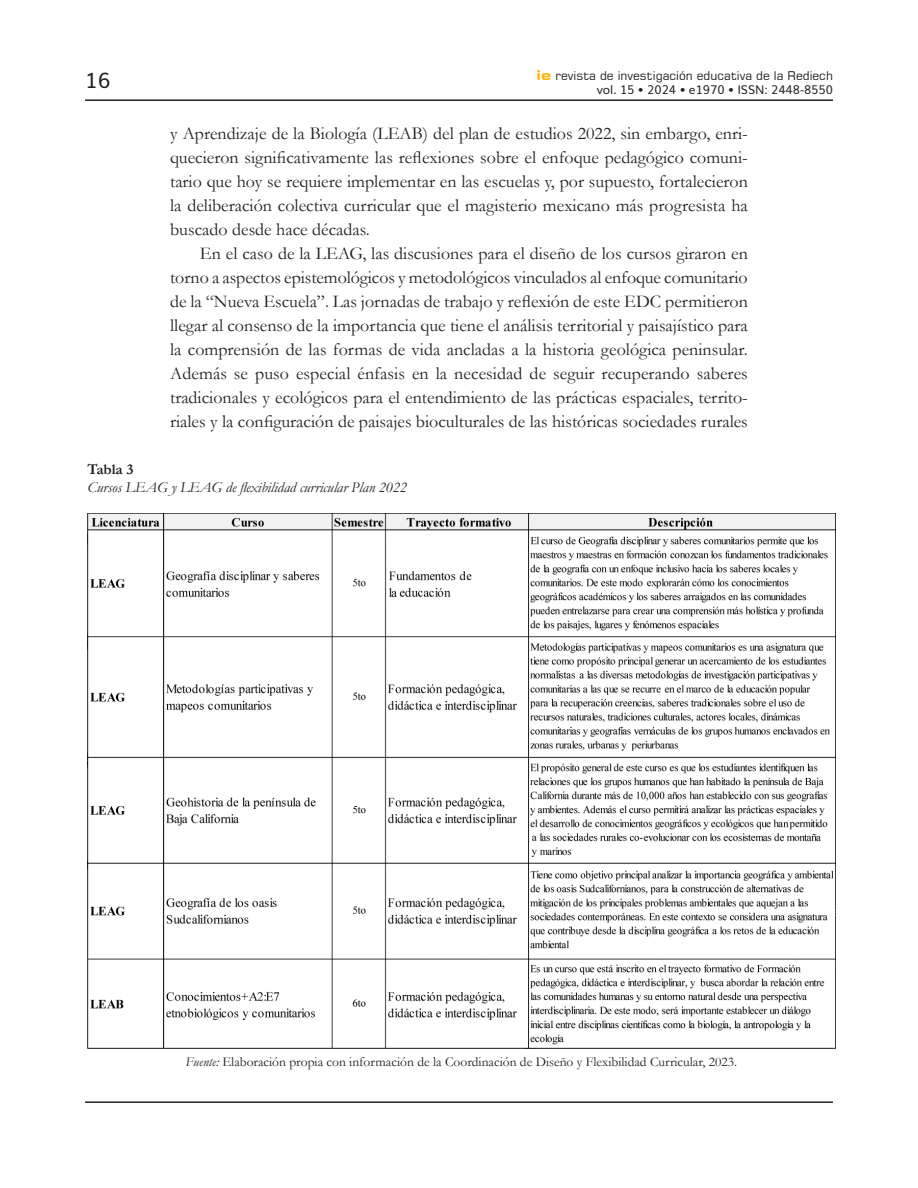
<style>
.page{position:relative;width:918px;height:1188px;background:#fff}
.page>*{position:absolute;margin:0;border:0;box-sizing:border-box;transform-origin:0 0}
.t1{font:21px "Muli";color:#231f20}
.Cuerpo{font:18px/24px "Garamond";color:#231f20;text-align:justify}
.Figura-Down{font:italic 15px "Garamond";color:#231f20}
.Figura-Up{font:700 15px "Garamond";letter-spacing:-.01em;color:#231f20}
.Figura-Fuente{font:13.5px "Garamond";color:#231f20}
.t2{font:12px "Square 721 BT";color:#231f20}
.t3{font:12px "Muli";color:#231f20}
.s1{font-weight:700;font-stretch:expanded;font-size:13.5px;color:#fcb814}
.s2{font-style:italic}
</style>
<div class="page">
<hr style="left:85px;top:99px;width:748px;height:2px;background:#231f20">
<hr style="left:85px;top:1101px;width:748px;height:2px;background:#231f20">
<img style="left:87px;top:513px;width:748px;height:536px">
<p class="t1" style="left:85px;top:64px;width:27px">16</p>
<p class="t2" style="left:537px;top:68px;width:298px"><span class="s1">ie</span> revista de investigación educativa de la Rediech</p>
<p class="t3" style="left:597px;top:80px;width:238px">vol. 15 • 2024 • e1970 • ISSN: 2448-8550</p>
<p class="Cuerpo" style="left:170px;top:121px;width:579px">y Aprendizaje de la Biología (LEAB) del plan de estudios 2022, sin embargo, enri&shy;quecieron significativamente las reflexiones sobre el enfoque pedagógico comuni&shy;tario que hoy se requiere implementar en las escuelas y, por supuesto, fortalecieron la deliberación colectiva curricular que el magisterio mexicano más progresista ha buscado desde hace décadas.</p>
<p class="Cuerpo" style="left:170px;top:241px;width:579px;text-indent:30px">En el caso de la LEAG, las discusiones para el diseño de los cursos giraron en torno a aspectos epistemológicos y metodológicos vinculados al enfoque comunitario de la “Nueva Escuela”. Las jornadas de trabajo y reflexión de este EDC permitieron llegar al consenso de la importancia que tiene el análisis territorial y paisajístico para la comprensión de las formas de vida ancladas a la historia geológica peninsular.<br>Además se puso especial énfasis en la necesidad de seguir recuperando saberes tradicionales y ecológicos para el entendimiento de las prácticas espaciales, territo&shy;riales y la configuración de paisajes bioculturales de las históricas sociedades rurales</p>
<p class="Figura-Up" style="left:87px;top:459px;width:48px">Tabla 3</p>
<p class="Figura-Down" style="left:87px;top:477px;width:321px">Cursos LEAG y LEAG de flexibilidad curricular Plan 2022</p>
<p class="Figura-Fuente" style="left:186px;top:1053px;width:553px"><span class="s2">Fuente:</span> Elaboración propia con información de la Coordinación de Diseño y Flexibilidad Curricular, 2023.</p>
</div>
